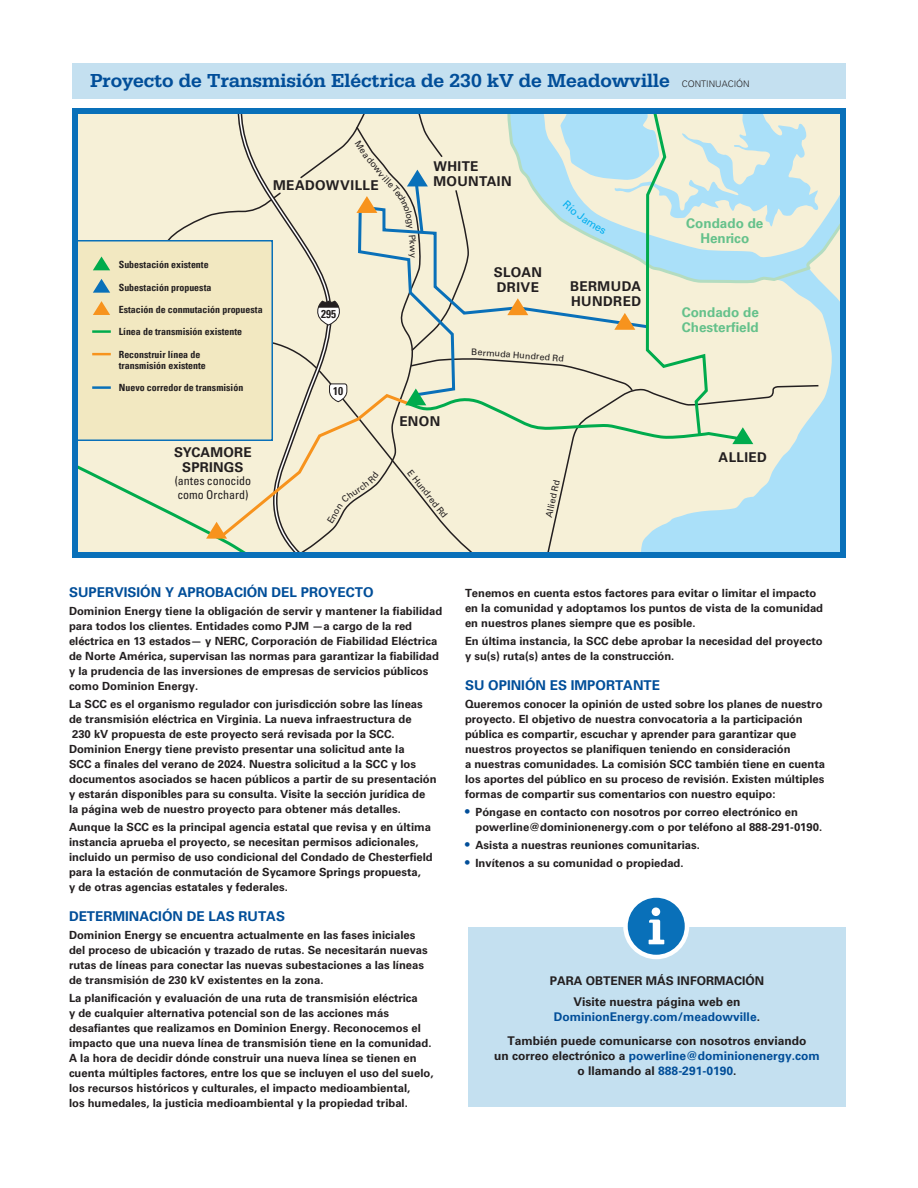
<style>
.page{position:relative;width:918px;height:1188px;background:#fff}
.page>*{position:absolute;margin:0;border:0;box-sizing:border-box;transform-origin:0 0}
.t1{font:500 19.5px "Serifa";color:#014e99}
.Subhead{font:700 13.5px "Univers LT Pro 65";color:#014e99}
.t2{font:700 13.5px/15px "Univers LT Pro 65";letter-spacing:.03em;color:#231f20}
.t3{font:700 13.5px/15px "Univers LT Pro 65";color:#65c18b;text-align:center}
.t4{font:700 12px/15px "Univers LT Pro 65";color:#231f20;text-align:center}
.t5{font:700 12px/15px "Univers LT Pro 65";color:#014e99;text-align:center}
.t6{font:condensed 12px/13.5px "Univers LT Pro";letter-spacing:-.005em;color:#231f20}
.Body_Text{font:700 11.25px/15px "Univers LT Pro 65";color:#231f20}
.t7{font:700 condensed 11.25px "Univers LT Pro";color:#231f20}
.t8{font:700 condensed 9.9px/11.1px "Univers LT Pro";color:#231f20}
.t9{font:9px "Univers LT Pro 55 Roman";color:#231f20}
.t10{font:300 9px "Univers LT Pro 45";color:#231f20}
.s1{font-size:12.75px;color:#014e99}
.s2{color:#231f20}
.s3{color:#014e99}
</style>
<div class="page">
<div style="left:72px;top:63px;width:774px;height:36px;background:#c4e0f0"></div>
<div style="left:468px;top:927px;width:378px;height:180px;background:#c4e0f0"></div>
<div style="left:626px;top:896px;width:61px;height:61px;background:#0970b9;border-radius:50%"></div>
<div style="left:623px;top:893px;width:66px;height:66px;border:4px solid #fff;border-radius:50%"></div>
<div style="left:651px;top:907px;width:9px;height:9px;background:#fff;border-radius:50%"></div>
<svg style="left:649px;top:920px;width:15px;height:24px"></svg>
<svg style="left:72px;top:108px;width:774px;height:450px;background:#539dcb"></svg>
<svg style="left:78px;top:114px;width:741px;height:438px;background:#e6e8d3"></svg>
<p class="t1" style="left:90px;top:69px;width:581px">Proyecto de Transmisión Eléctrica de 230 kV de Meadowville</p>
<p class="t10" style="left:682px;top:78px;width:70px">CONTINUACIÓN</p>
<p class="t2" style="left:273px;top:177px;width:107px">MEADOWVILLE</p>
<p class="t2" style="left:433px;top:158px;width:80px">WHITE<br>MOUNTAIN</p>
<p class="t8" style="left:119px;top:259px;width:91px">Subestación existente</p>
<p class="t8" style="left:119px;top:281px;width:94px">Subestación propuesta</p>
<p class="t8" style="left:119px;top:304px;width:145px">Estación de conmutación propuesta</p>
<p class="t8" style="left:119px;top:326px;width:125px">Línea de transmisión existente</p>
<p class="t8" style="left:119px;top:348px;width:89px">Reconstruir línea de transmisión existente</p>
<p class="t8" style="left:119px;top:382px;width:126px">Nuevo corredor de transmisión</p>
<p class="t2" style="left:174px;top:444px;width:79px;text-align:center">SYCAMORE<br>SPRINGS</p>
<p class="t6" style="left:175px;top:474px;width:78px">(antes conocido como Orchard)</p>
<p class="t7" style="left:321px;top:307px;width:16px">295</p>
<p class="t7" style="left:333px;top:384px;width:11px">10</p>
<p class="t2" style="left:399px;top:413px;width:42px">ENON</p>
<p class="t9" style="left:419px;top:473px;width:47px;rotate:52deg">Hundred R</p>
<p class="t2" style="left:494px;top:264px;width:50px">SLOAN<br>DRIVE</p>
<p class="t9" style="left:483px;top:346px;width:69px;rotate:4deg">rmuda Hundred</p>
<p class="t2" style="left:570px;top:278px;width:73px">BERMUDA<br>HUNDRED</p>
<p class="t9" style="left:543px;top:516px;width:40px;rotate:-78deg">Allied Rd</p>
<p class="t3" style="left:686px;top:215px;width:79px">Condado de<br>Henrico</p>
<p class="t3" style="left:682px;top:304px;width:79px;text-align:left">Condado de<br>Chesterfield</p>
<p class="t2" style="left:719px;top:449px;width:50px">ALLIED</p>
<p class="Subhead" style="left:69px;top:583px;width:306px">SUPERVISIÓN Y APROBACIÓN DEL PROYECTO</p>
<p class="Body_Text" style="left:69px;top:603px;width:375px">Dominion Energy tiene la obligación de servir y mantener la fiabilidad para todos los clientes. Entidades como PJM —a cargo de la red eléctrica en 13 estados— y NERC, Corporación de Fiabilidad Eléctrica de Norte América, supervisan las normas para garantizar la fiabilidad y la prudencia de las inversiones de empresas de servicios públicos como Dominion Energy.</p>
<p class="Body_Text" style="left:69px;top:696px;width:369px">La SCC es el organismo regulador con jurisdicción sobre las líneas de transmisión eléctrica en Virginia. La nueva infraestructura de<br>230 kV propuesta de este proyecto será revisada por la SCC.<br>Dominion Energy tiene previsto presentar una solicitud ante la<br>SCC a finales del verano de 2024. Nuestra solicitud a la SCC y los documentos asociados se hacen públicos a partir de su presentación y estarán disponibles para su consulta. Visite la sección jurídica de la página web de nuestro proyecto para obtener más detalles.</p>
<p class="Body_Text" style="left:69px;top:819px;width:365px">Aunque la SCC es la principal agencia estatal que revisa y en última instancia aprueba el proyecto, se necesitan permisos adicionales, incluido un permiso de uso condicional del Condado de Chesterfield para la estación de conmutación de Sycamore Springs propuesta,<br>y de otras agencias estatales y federales.</p>
<p class="Subhead" style="left:69px;top:907px;width:218px">DETERMINACIÓN DE LAS RUTAS</p>
<p class="Body_Text" style="left:69px;top:927px;width:360px">Dominion Energy se encuentra actualmente en las fases iniciales del proceso de ubicación y trazado de rutas. Se necesitarán nuevas rutas de líneas para conectar las nuevas subestaciones a las líneas de transmisión de 230 kV existentes en la zona.</p>
<p class="Body_Text" style="left:69px;top:990px;width:366px">La planificación y evaluación de una ruta de transmisión eléctrica<br>y de cualquier alternativa potencial son de las acciones más desafiantes que realizamos en Dominion Energy. Reconocemos el impacto que una nueva línea de transmisión tiene en la comunidad.<br>A la hora de decidir dónde construir una nueva línea se tienen en cuenta múltiples factores, entre los que se incluyen el uso del suelo, los recursos históricos y culturales, el impacto medioambiental,<br>los humedales, la justicia medioambiental y la propiedad tribal.</p>
<p class="Body_Text" style="left:465px;top:585px;width:360px">Tenemos en cuenta estos factores para evitar o limitar el impacto en la comunidad y adoptamos los puntos de vista de la comunidad en nuestros planes siempre que es posible.</p>
<p class="Body_Text" style="left:465px;top:633px;width:359px">En última instancia, la SCC debe aprobar la necesidad del proyecto y su(s) ruta(s) antes de la construcción.</p>
<p class="Subhead" style="left:465px;top:676px;width:197px">SU OPINIÓN ES IMPORTANTE</p>
<p class="Body_Text" style="left:465px;top:696px;width:362px">Queremos conocer la opinión de usted sobre los planes de nuestro proyecto. El objetivo de nuestra convocatoria a la participación pública es compartir, escuchar y aprender para garantizar que nuestros proyectos se planifiquen teniendo en consideración<br>a nuestras comunidades. La comisión SCC también tiene en cuenta los aportes del público en su proceso de revisión. Existen múltiples formas de compartir sus comentarios con nuestro equipo:</p>
<p class="Body_Text" style="left:476px;top:804px;width:348px;text-indent:-10px"><span class="s1">•</span> Póngase en contacto con nosotros por correo electrónico en powerline@dominionenergy.com o por teléfono al 888-291-0190.</p>
<p class="Body_Text" style="left:465px;top:837px;width:236px"><span class="s1">•</span> Asista a nuestras reuniones comunitarias.</p>
<p class="Body_Text" style="left:465px;top:855px;width:220px"><span class="s1">•</span> Invítenos a su comunidad o propiedad.</p>
<p class="t4" style="left:550px;top:973px;width:216px">PARA OBTENER MÁS INFORMACIÓN</p>
<p class="t5" style="left:554px;top:994px;width:208px"><span class="s2">Visite nuestra página web en<br></span>DominionEnergy.com/meadowville<span class="s2">.</span></p>
<p class="t4" style="left:494px;top:1033px;width:327px">También puede comunicarse con nosotros enviando<br>un correo electrónico a <span class="s3">powerline@dominionenergy.com </span>o llamando al <span class="s3">888-291-0190</span>.</p>
</div>
